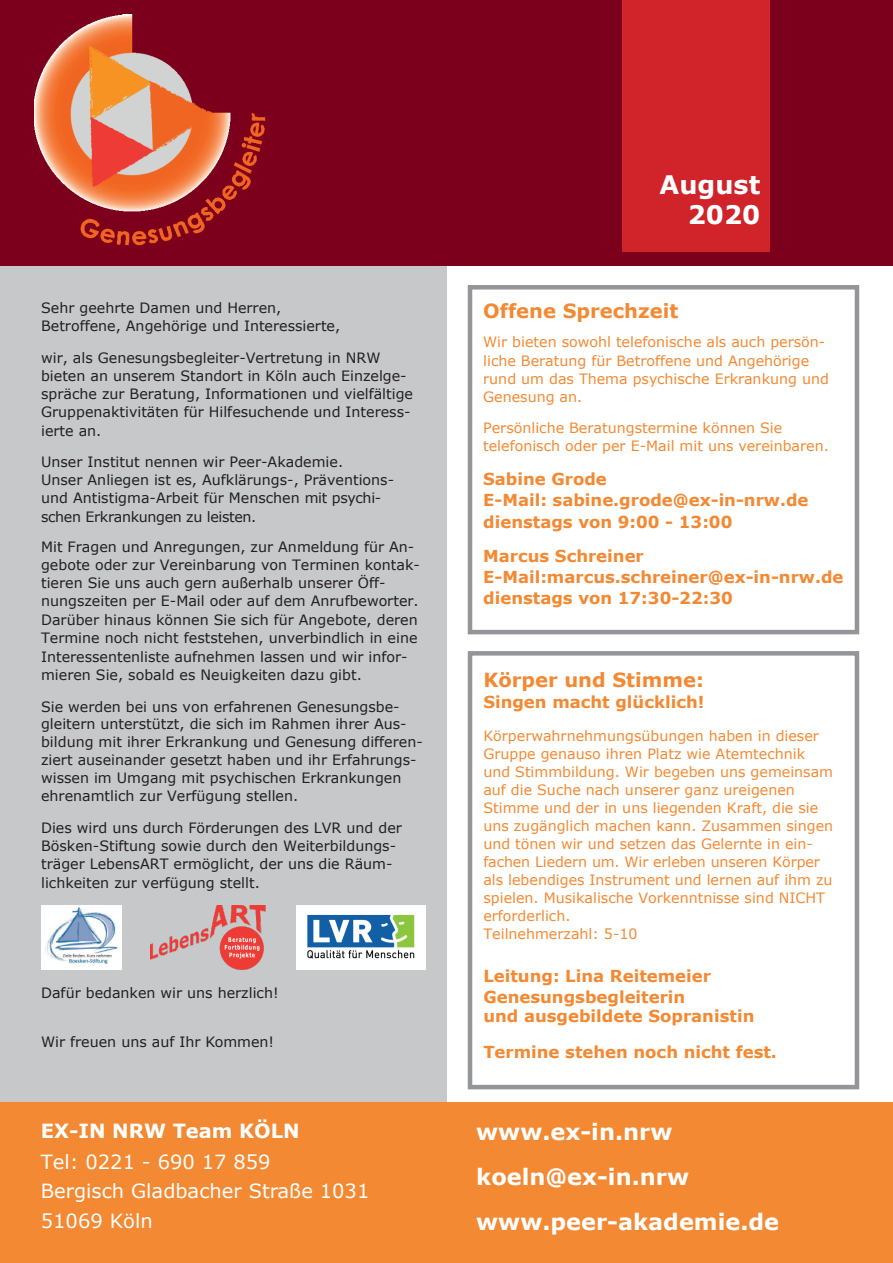
<style>
.page{position:relative;width:893px;height:1263px;background:#fff}
.page>*{position:absolute;margin:0;border:0;box-sizing:border-box;transform-origin:0 0}
.t1{font:700 25.5px/30.6px "Verdana";color:#fff;text-align:right}
.t2{font:700 22.5px/45px "Verdana";color:#fff}
.t3{font:19.5px/30px "Verdana";color:#fff}
.t4{font:700 19.5px "Verdana";color:#f38932}
.t5{font:700 19.5px "Verdana";color:#fff}
.t6{font:700 16.5px/21.3px "Verdana";color:#f38932}
.t7{font:14.25px/18px "Verdana";color:#231f20}
.t8{font:14.25px/18px "Verdana";color:#f38932}
</style>
<div class="page">
<div style="left:0;top:266px;width:446px;height:836px;background:#c7c8ca"></div>
<div style="left:0;top:0;width:893px;height:266px;background:#7c001b"></div>
<div style="left:622px;top:0;width:148px;height:252px;background:#d1232a"></div>
<div style="left:0;top:1102px;width:893px;height:161px;background:#f38932"></div>
<img style="left:34px;top:15px;width:232px;height:231px">
<div style="left:468px;top:285px;width:391px;height:349px;border:4px solid #939598"></div>
<img style="left:150px;top:906px;width:116px;height:63px">
<img style="left:41px;top:906px;width:80px;height:63px">
<img style="left:297px;top:906px;width:128px;height:63px">
<div style="left:468px;top:651px;width:391px;height:438px;border:5px solid #939598"></div>
<p class="t7" style="left:41px;top:299px;width:301px">Sehr geehrte Damen und Herren,<br>Betroffene, Angehörige und Interessierte,</p>
<p class="t7" style="left:41px;top:349px;width:373px">wir, als Genesungsbegleiter-Vertretung in NRW bieten an unserem Standort in Köln auch Einzelge&shy;spräche zur Beratung, Informationen und vielfältige Gruppenaktivitäten für Hilfesuchende und Interess-</p>
<p class="t7" style="left:41px;top:422px;width:62px">ierte an.</p>
<p class="t7" style="left:41px;top:453px;width:304px">Unser Institut nennen wir Peer-Akademie.</p>
<p class="t7" style="left:41px;top:471px;width:355px">Unser Anliegen ist es, Aufklärungs-, Präventions&shy;und Antistigma-Arbeit für Menschen mit psychi&shy;schen Erkrankungen zu leisten.</p>
<p class="t7" style="left:41px;top:537px;width:380px">Mit Fragen und Anregungen, zur Anmeldung für An&shy;gebote oder zur Vereinbarung von Terminen kontak-</p>
<p class="t7" style="left:41px;top:591px;width:379px">nungszeiten per E-Mail oder auf dem Anrufbeworter.</p>
<p class="t7" style="left:41px;top:573px;width:346px">tieren Sie uns auch gern außerhalb unserer Öff-</p>
<p class="t7" style="left:41px;top:610px;width:378px">Darüber hinaus können Sie sich für Angebote, deren</p>
<p class="t7" style="left:41px;top:629px;width:378px">Termine noch nicht feststehen, unverbindlich in eine</p>
<p class="t7" style="left:41px;top:648px;width:368px">Interessentenliste aufnehmen lassen und wir infor-</p>
<p class="t7" style="left:41px;top:666px;width:322px">mieren Sie, sobald es Neuigkeiten dazu gibt.</p>
<p class="t7" style="left:41px;top:698px;width:360px">Sie werden bei uns von erfahrenen Genesungsbe-</p>
<p class="t7" style="left:41px;top:715px;width:383px">gleitern unterstützt, die sich im Rahmen ihrer Aus&shy;bildung mit ihrer Erkrankung und Genesung differen&shy;ziert auseinander gesetzt haben und ihr Erfahrungs-</p>
<p class="t7" style="left:41px;top:787px;width:259px">ehrenamtlich zur Verfügung stellen.</p>
<p class="t7" style="left:41px;top:769px;width:362px">wissen im Umgang mit psychischen Erkrankungen</p>
<p class="t7" style="left:41px;top:819px;width:362px">Dies wird uns durch Förderungen des LVR und der</p>
<p class="t7" style="left:41px;top:837px;width:357px">Bösken-Stiftung sowie durch den Weiterbildungs-</p>
<p class="t7" style="left:41px;top:855px;width:353px">träger LebensART ermöglicht, der uns die Räum-</p>
<p class="t7" style="left:41px;top:874px;width:220px">lichkeiten zur verfügung stellt.</p>
<p class="t7" style="left:41px;top:983px;width:239px">Dafür bedanken wir uns herzlich!</p>
<p class="t7" style="left:41px;top:1033px;width:235px">Wir freuen uns auf Ihr Kommen!</p>
<h3 class="t5" style="left:41px;top:1117px;width:260px">EX-IN NRW Team KÖLN</h3>
<h3 class="t3" style="left:41px;top:1147px;width:231px">Tel: 0221 - 690 17 859</h3>
<h3 class="t3" style="left:41px;top:1176px;width:330px">Bergisch Gladbacher Straße 1031<br>51069 Köln</h3>
<h1 class="t1" style="left:660px;top:169px;width:102px">August<br>2020</h1>
<h3 class="t4" style="left:483px;top:297px;width:197px">Offene Sprechzeit</h3>
<p class="t8" style="left:483px;top:333px;width:347px">Wir bieten sowohl telefonische als auch persön&shy;liche Beratung für Betroffene und Angehörige rund um das Thema psychische Erkrankung und Genesung an.</p>
<p class="t8" style="left:483px;top:419px;width:347px">Persönliche Beratungstermine können Sie telefonisch oder per E-Mail mit uns vereinbaren.</p>
<p class="t6" style="left:483px;top:468px;width:327px">Sabine Grode<br>E-Mail: sabine.grode@ex-in-nrw.de dienstags von 9:00 - 13:00</p>
<p class="t6" style="left:483px;top:545px;width:362px">Marcus Schreiner<br>E-Mail:marcus.schreiner@ex-in-nrw.de dienstags von 17:30-22:30</p>
<h3 class="t4" style="left:483px;top:666px;width:222px">Körper und Stimme:</h3>
<p class="t8" style="left:483px;top:726px;width:351px">Körperwahrnehmungsübungen haben in dieser Gruppe genauso ihren Platz wie Atemtechnik und Stimmbildung. Wir begeben uns gemeinsam auf die Suche nach unserer ganz ureigenen</p>
<p class="t8" style="left:483px;top:816px;width:351px">uns zugänglich machen kann. Zusammen singen und tönen wir und setzen das Gelernte in ein&shy;fachen Liedern um. Wir erleben unseren Körper als lebendiges Instrument und lernen auf ihm zu</p>
<p class="t6" style="left:483px;top:691px;width:223px">Singen macht glücklich!</p>
<p class="t8" style="left:483px;top:798px;width:336px">Stimme und der in uns liegenden Kraft, die sie</p>
<p class="t8" style="left:483px;top:889px;width:343px">spielen. Musikalische Vorkenntnisse sind NICHT erforderlich.<br>Teilnehmerzahl: 5-10</p>
<p class="t6" style="left:483px;top:966px;width:229px;line-height:20.2px">Leitung: Lina Reitemeier<br>Genesungsbegleiterin</p>
<p class="t6" style="left:483px;top:1041px;width:295px">Termine stehen noch nicht fest.</p>
<p class="t6" style="left:483px;top:1005px;width:273px">und ausgebildete Sopranistin</p>
<h2 class="t2" style="left:476px;top:1109px;width:304px">www.ex-in.nrw koeln@ex-in.nrw www.peer-akademie.de</h2>
</div>
